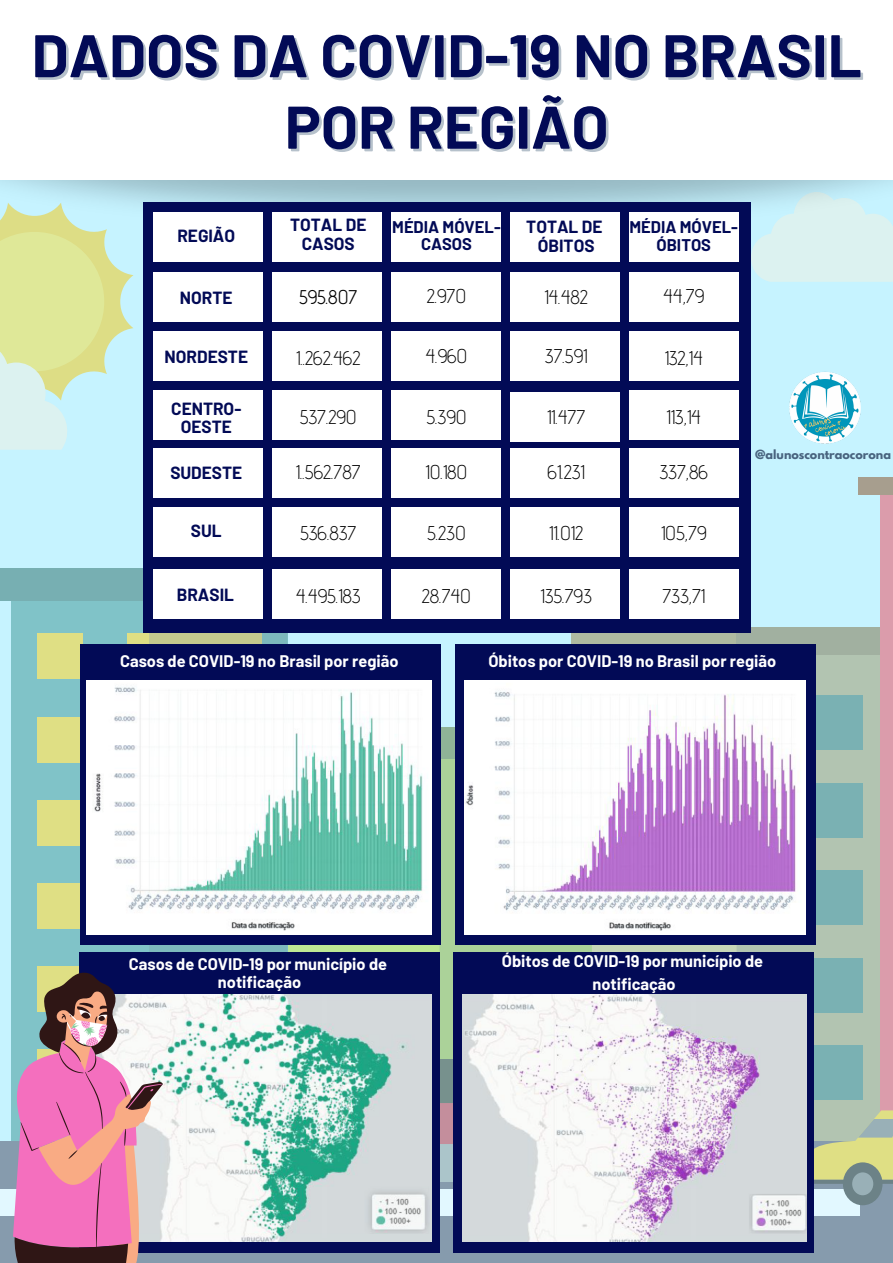
<style>
.page{position:relative;width:893px;height:1263px;background:#c6f3ff}
.page>*{position:absolute;margin:0;border:0;box-sizing:border-box;transform-origin:0 0}
.t1{font:700 60px/71.5px "Barlow";color:#020a56;text-align:center}
.t2{font:300 19.8px "Advent Pro";color:#000}
.t3{font:19.8px "Advent Pro";color:#000}
.t4{font:700 17.17px/18.8px "Barlow";color:#020a56;text-align:center}
.t5{font:700 16.5px/17.9px "Barlow";color:#020a56;text-align:center}
.t6{font:700 16.35px/22.6px "Barlow";color:#fff;text-align:center}
.t7{font:700 11.25px "League Spartan";color:#49647f}
</style>
<div class="page">
<svg style="left:0;top:284px;width:133px;height:166px"></svg>
<div style="left:439px;top:758px;width:153px;height:215px;background:#abd299"></div>
<svg style="left:440px;top:727px;width:15px;height:31px"></svg>
<div style="left:571px;top:627px;width:322px;height:28px;background:#afbaa1"></div>
<div style="left:736px;top:655px;width:144px;height:455px;background:#b2c4b1"></div>
<div style="left:800px;top:695px;width:63px;height:55px;background:#7ab1b3"></div>
<div style="left:800px;top:783px;width:63px;height:54px;background:#7ab1b3"></div>
<div style="left:800px;top:870px;width:63px;height:55px;background:#7ab1b3"></div>
<div style="left:800px;top:958px;width:63px;height:54px;background:#7ab1b3"></div>
<div style="left:800px;top:1045px;width:63px;height:55px;background:#7ab1b3"></div>
<div style="left:736px;top:627px;width:144px;height:28px;background:#a1b0a0"></div>
<div style="left:880px;top:494px;width:13px;height:646px;background:#db9cab"></div>
<div style="left:858px;top:477px;width:35px;height:17px;background:#a79e8e"></div>
<div style="left:11px;top:600px;width:276px;height:541px;background:#80c3c8"></div>
<div style="left:37px;top:633px;width:46px;height:46px;background:#dfdf84"></div>
<div style="left:37px;top:717px;width:46px;height:45px;background:#dfdf84"></div>
<div style="left:37px;top:800px;width:46px;height:46px;background:#dfdf84"></div>
<div style="left:37px;top:883px;width:46px;height:46px;background:#dfdf84"></div>
<div style="left:37px;top:966px;width:46px;height:46px;background:#dfdf84"></div>
<div style="left:127px;top:633px;width:134px;height:46px;background:#dfdf84"></div>
<div style="left:0;top:568px;width:318px;height:32px;background:#77afb2"></div>
<div style="left:149px;top:633px;width:112px;height:46px;background:#c4ca8e"></div>
<div style="left:0;top:1141px;width:893px;height:122px;background:#869bad"></div>
<div style="left:0;top:1189px;width:97px;height:26px;background:#e2f8ff"></div>
<div style="left:748px;top:1189px;width:111px;height:26px;background:#e2f8ff"></div>
<div style="left:843px;top:1162px;width:39px;height:43px;background:#6c8287;border-radius:50%"></div>
<div style="left:852px;top:1172px;width:21px;height:23px;background:#99b0b7;border-radius:50%"></div>
<svg style="left:813px;top:1110px;width:80px;height:74px;background:#b9c397"></svg>
<img style="left:0;top:179px;width:893px;height:105px">
<div style="left:0;top:0;width:893px;height:179px;background:#fff"></div>
<div style="left:143px;top:202px;width:608px;height:431px;background:#020a56"></div>
<div style="left:153px;top:212px;width:110px;height:49px;background:#fff"></div>
<div style="left:273px;top:212px;width:109px;height:49px;background:#fff"></div>
<div style="left:391px;top:212px;width:110px;height:49px;background:#fff"></div>
<div style="left:510px;top:212px;width:109px;height:49px;background:#fff"></div>
<div style="left:629px;top:212px;width:110px;height:49px;background:#fff"></div>
<div style="left:153px;top:272px;width:110px;height:50px;background:#fff"></div>
<div style="left:153px;top:331px;width:110px;height:49px;background:#fff"></div>
<div style="left:153px;top:391px;width:110px;height:49px;background:#fff"></div>
<div style="left:153px;top:449px;width:110px;height:49px;background:#fff"></div>
<div style="left:153px;top:507px;width:110px;height:49px;background:#fff"></div>
<div style="left:153px;top:569px;width:110px;height:49px;background:#fff"></div>
<div style="left:273px;top:272px;width:109px;height:50px;background:#fff"></div>
<div style="left:273px;top:331px;width:109px;height:49px;background:#fff"></div>
<div style="left:273px;top:391px;width:109px;height:49px;background:#fff"></div>
<div style="left:273px;top:449px;width:109px;height:49px;background:#fff"></div>
<div style="left:273px;top:507px;width:109px;height:49px;background:#fff"></div>
<div style="left:273px;top:569px;width:109px;height:49px;background:#fff"></div>
<div style="left:392px;top:272px;width:109px;height:50px;background:#fff"></div>
<div style="left:391px;top:331px;width:110px;height:49px;background:#fff"></div>
<div style="left:510px;top:272px;width:109px;height:50px;background:#fff"></div>
<div style="left:629px;top:272px;width:110px;height:50px;background:#fff"></div>
<div style="left:510px;top:331px;width:109px;height:49px;background:#fff"></div>
<div style="left:629px;top:331px;width:110px;height:49px;background:#fff"></div>
<div style="left:392px;top:391px;width:109px;height:49px;background:#fff"></div>
<div style="left:510px;top:392px;width:109px;height:49px;background:#fff"></div>
<div style="left:629px;top:391px;width:110px;height:49px;background:#fff"></div>
<div style="left:392px;top:449px;width:109px;height:49px;background:#fff"></div>
<div style="left:392px;top:569px;width:109px;height:49px;background:#fff"></div>
<div style="left:391px;top:507px;width:110px;height:49px;background:#fff"></div>
<div style="left:510px;top:449px;width:109px;height:49px;background:#fff"></div>
<div style="left:629px;top:449px;width:110px;height:49px;background:#fff"></div>
<div style="left:510px;top:507px;width:109px;height:49px;background:#fff"></div>
<div style="left:629px;top:507px;width:110px;height:49px;background:#fff"></div>
<div style="left:510px;top:569px;width:109px;height:49px;background:#fff"></div>
<div style="left:629px;top:569px;width:110px;height:49px;background:#fff"></div>
<div style="left:80px;top:644px;width:360px;height:301px;background:#020a56"></div>
<img style="left:87px;top:680px;width:345px;height:254px">
<div style="left:455px;top:644px;width:360px;height:301px;background:#020a56"></div>
<img style="left:464px;top:680px;width:341px;height:254px">
<div style="left:79px;top:952px;width:361px;height:301px;background:#020a56"></div>
<div style="left:453px;top:952px;width:360px;height:301px;background:#020a56"></div>
<img style="left:463px;top:995px;width:343px;height:246px">
<img style="left:789px;top:372px;width:72px;height:72px">
<svg style="left:11px;top:973px;width:452px;height:290px"></svg>
<h1 class="t1" style="left:32px;top:17px;width:832px">DADOS DA COVID-19 NO BRASIL<br>POR REGIÃO</h1>
<p class="t4" style="left:177px;top:226px;width:59px">REGIÃO</p>
<p class="t4" style="left:290px;top:215px;width:78px">TOTAL DE<br>CASOS</p>
<p class="t5" style="left:392px;top:217px;width:110px">MÉDIA MÓVEL-<br>CASOS</p>
<p class="t4" style="left:526px;top:217px;width:78px">TOTAL DE<br>ÓBITOS</p>
<p class="t5" style="left:629px;top:218px;width:110px">MÉDIA MÓVEL-<br>ÓBITOS</p>
<p class="t4" style="left:180px;top:288px;width:54px">NORTE</p>
<p class="t2" style="left:427px;top:284px;width:41px">2.970</p>
<p class="t2" style="left:544px;top:285px;width:45px">14.482</p>
<p class="t2" style="left:663px;top:284px;width:43px">44,79</p>
<p class="t3" style="left:299px;top:285px;width:60px">595.807</p>
<p class="t4" style="left:165px;top:346px;width:85px">NORDESTE</p>
<p class="t4" style="left:171px;top:398px;width:72px">CENTRO-<br>OESTE</p>
<p class="t4" style="left:170px;top:462px;width:73px">SUDESTE</p>
<p class="t4" style="left:191px;top:521px;width:32px">SUL</p>
<p class="t2" style="left:296px;top:346px;width:66px">1..262.462</p>
<p class="t2" style="left:300px;top:405px;width:59px">537.290</p>
<p class="t2" style="left:296px;top:460px;width:66px">1..562.787</p>
<p class="t2" style="left:300px;top:520px;width:58px">536.837</p>
<p class="t2" style="left:425px;top:344px;width:43px">4.960</p>
<p class="t2" style="left:426px;top:405px;width:42px">5.390</p>
<p class="t2" style="left:425px;top:460px;width:43px">10.180</p>
<p class="t2" style="left:427px;top:520px;width:40px">5.230</p>
<p class="t2" style="left:545px;top:344px;width:44px">37.591</p>
<p class="t2" style="left:664px;top:346px;width:40px">132,14</p>
<p class="t2" style="left:547px;top:405px;width:40px">11.477</p>
<p class="t2" style="left:547px;top:460px;width:38px">61.231</p>
<p class="t2" style="left:666px;top:405px;width:36px">113,14</p>
<p class="t2" style="left:659px;top:460px;width:50px">337,86</p>
<p class="t2" style="left:549px;top:520px;width:35px">11.012</p>
<p class="t2" style="left:661px;top:520px;width:47px">105,79</p>
<p class="t7" style="left:755px;top:449px;width:137px">@alunoscontraocorona</p>
<p class="t4" style="left:177px;top:584px;width:59px">BRASIL</p>
<p class="t2" style="left:296px;top:584px;width:66px">4.495.183</p>
<p class="t2" style="left:422px;top:584px;width:51px">28.740</p>
<p class="t2" style="left:540px;top:584px;width:53px">135.793</p>
<p class="t2" style="left:662px;top:584px;width:44px">733,71</p>
<p class="t6" style="left:120px;top:649px;width:280px">Casos de COVID-19 no Brasil por região</p>
<p class="t6" style="left:488px;top:649px;width:289px">Óbitos por COVID-19 no Brasil por região</p>
<p class="t6" style="left:129px;top:955px;width:260px;line-height:17.7px">Casos de COVID-19 por município de notificação</p>
<p class="t6" style="left:502px;top:949px;width:263px">Óbitos de COVID-19 por município de notificação</p>
</div>
